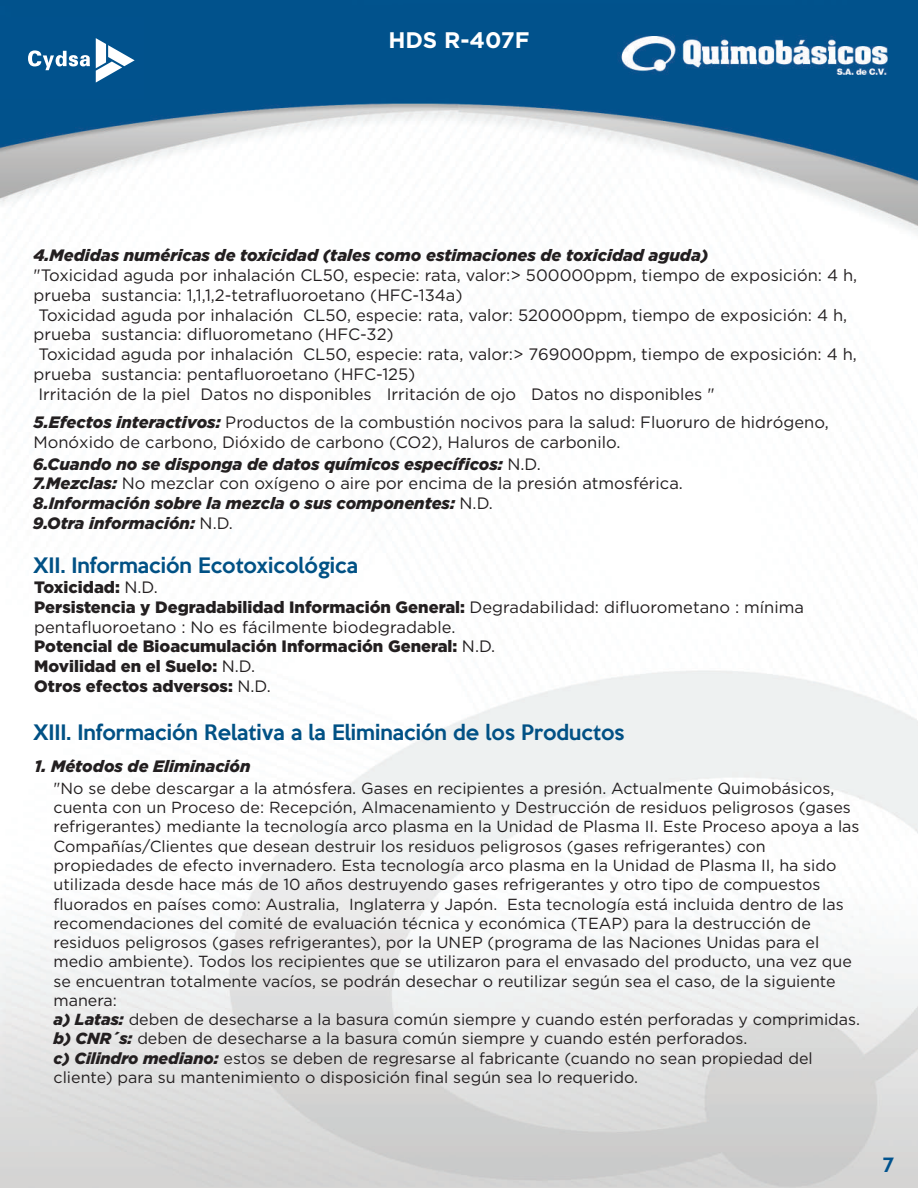
<style>
.page{position:relative;width:918px;height:1188px;background:#fff}
.page>*{position:absolute;margin:0;border:0;box-sizing:border-box;transform-origin:0 0}
.t1{font:700 22.5px "Gotham";color:#fff}
.t2{font:500 19.5px "Keep Calm";color:#015185}
.t3{font:500 18px "Keep Calm";color:#01538e}
.t4{font:16.5px/19.8px "Gotham";color:#231f20}
.t5{font:italic 900 16.5px/19.8px "Gotham";color:#231f20}
.t6{font:900 16.5px/19.8px "Gotham";color:#231f20}
.t7{font:16.05px/19.2px "Gotham";color:#231f20}
.s1{font-weight:900;font-style:italic}
.s2{font-weight:400;font-style:normal}
.s3{font-weight:400}
</style>
<div class="page">
<img style="left:1px;top:0;width:917px;height:1188px">
<div style="left:0;top:18px;width:144px;height:81px;background:#01528d"></div>
<svg style="left:28px;top:50px;width:62px;height:20px"></svg>
<svg style="left:96px;top:38px;width:39px;height:45px"></svg>
<h1 class="t1" style="left:388px;top:25px;width:143px">HDS R-407F</h1>
<p class="t5" style="left:33px;top:245px;width:676px">4.Medidas numéricas de toxicidad (tales como estimaciones de toxicidad aguda)</p>
<p class="t4" style="left:33px;top:265px;width:825px">"Toxicidad aguda por inhalación CL50, especie: rata, valor:&gt; 500000ppm, tiempo de exposición: 4 h,</p>
<p class="t4" style="left:33px;top:285px;width:431px">prueba sustancia: 1,1,1,2-tetrafluoroetano (HFC-134a)</p>
<p class="t4" style="left:38px;top:305px;width:810px">Toxicidad aguda por inhalación CL50, especie: rata, valor: 520000ppm, tiempo de exposición: 4 h,</p>
<p class="t4" style="left:33px;top:324px;width:362px">prueba sustancia: difluorometano (HFC-32)</p>
<p class="t4" style="left:38px;top:344px;width:820px">Toxicidad aguda por inhalación CL50, especie: rata, valor:&gt; 769000ppm, tiempo de exposición: 4 h,</p>
<p class="t4" style="left:33px;top:364px;width:383px">prueba sustancia: pentafluoroetano (HFC-125)</p>
<p class="t4" style="left:38px;top:384px;width:678px">Irritación de la piel Datos no disponibles Irritación de ojo Datos no disponibles "</p>
<p class="t4" style="left:33px;top:412px;width:797px"><span class="s1">5.Efectos interactivos:</span> Productos de la combustión nocivos para la salud: Fluoruro de hidrógeno,<br>Monóxido de carbono, Dióxido de carbono (CO2), Haluros de carbonilo.</p>
<p class="t5" style="left:33px;top:453px;width:652px">6.Cuando no se disponga de datos químicos específicos: <span class="s2">N.D.<br></span>7.Mezclas: <span class="s2">No mezclar con oxígeno o aire por encima de la presión atmosférica.<br></span>8.Información sobre la mezcla o sus componentes: <span class="s2">N.D.<br></span>9.Otra información: <span class="s2">N.D.</span></p>
<p class="t2" style="left:33px;top:548px;width:326px">XII. Información Ecotoxicológica</p>
<p class="t6" style="left:34px;top:577px;width:771px">Toxicidad: <span class="s3">N.D.<br></span>Persistencia y Degradabilidad Información General: <span class="s3">Degradabilidad: difluorometano : mínima pentafluoroetano : No es fácilmente biodegradable.<br></span>Potencial de Bioacumulación Información General: <span class="s3">N.D.<br></span>Movilidad en el Suelo: <span class="s3">N.D.<br></span>Otros efectos adversos: <span class="s3">N.D.</span></p>
<p class="t2" style="left:33px;top:715px;width:593px">XIII. Información Relativa a la Eliminación de los Productos</p>
<p class="t5" style="left:34px;top:756px;width:218px">1. Métodos de Eliminación</p>
<p class="t7" style="left:54px;top:778px;width:808px">"No se debe descargar a la atmósfera. Gases en recipientes a presión. Actualmente Quimobásicos, cuenta con un Proceso de: Recepción, Almacenamiento y Destrucción de residuos peligrosos (gases refrigerantes) mediante la tecnología arco plasma en la Unidad de Plasma II. Este Proceso apoya a las Compañías/Clientes que desean destruir los residuos peligrosos (gases refrigerantes) con propiedades de efecto invernadero. Esta tecnología arco plasma en la Unidad de Plasma II, ha sido utilizada desde hace más de 10 años destruyendo gases refrigerantes y otro tipo de compuestos fluorados en países como: Australia, Inglaterra y Japón. Esta tecnología está incluida dentro de las recomendaciones del comité de evaluación técnica y económica (TEAP) para la destrucción de residuos peligrosos (gases refrigerantes), por la UNEP (programa de las Naciones Unidas para el medio ambiente). Todos los recipientes que se utilizaron para el envasado del producto, una vez que se encuentran totalmente vacíos, se podrán desechar o reutilizar según sea el caso, de la siguiente manera:<br><span class="s1">a) Latas:</span> deben de desecharse a la basura común siempre y cuando estén perforadas y comprimidas. <span class="s1">b) CNR´s:</span> deben de desecharse a la basura común siempre y cuando estén perforados.<br><span class="s1">c) Cilindro mediano:</span> estos se deben de regresarse al fabricante (cuando no sean propiedad del cliente) para su mantenimiento o disposición final según sea lo requerido.</p>
<p class="t3" style="left:883px;top:1149px;width:12px">7</p>
</div>
